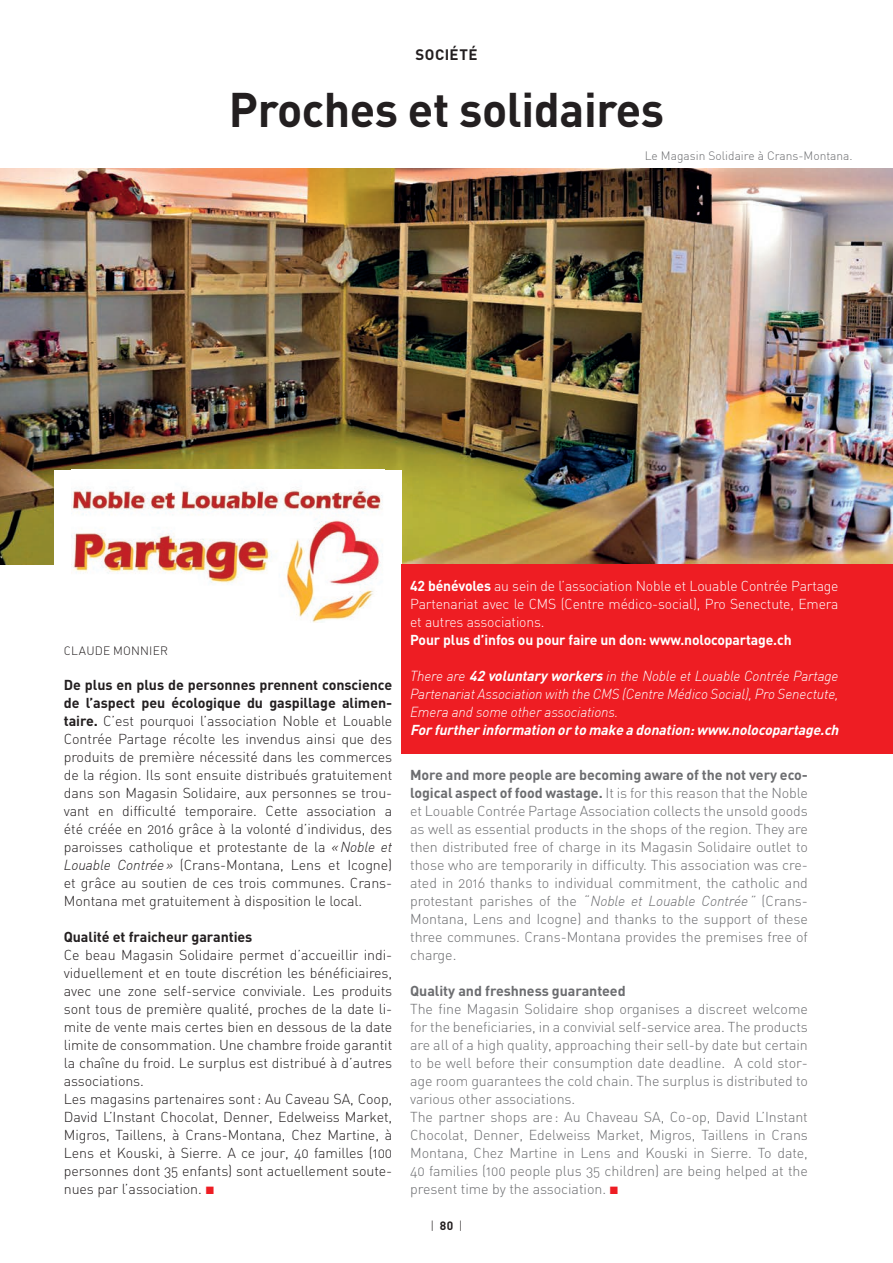
<style>
.page{position:relative;width:893px;height:1263px;background:#fff}
.page>*{position:absolute;margin:0;border:0;box-sizing:border-box;transform-origin:0 0}
.t1{font:700 48px "DIN";letter-spacing:-.01em;color:#231f20}
.t2{font:700 15px "DIN";letter-spacing:.03em;color:#231f20}
.t3{font:14.25px/18px "DIN Light Alternate";letter-spacing:-.005em;color:#231f20;text-align:justify}
.t4{font:14.25px/18px "DIN Light Alternate";letter-spacing:-.005em;color:#6c6d70;text-align:justify}
.t5{font:italic 300 14.25px/18px "DIN";letter-spacing:-.01em;color:#fff;text-align:justify}
.t6{font:14.25px/18px "DIN Light Alternate";letter-spacing:-.01em;color:#fff;text-align:justify}
.t7{font:700 14.25px/18px "DIN";letter-spacing:-.005em;color:#231f20}
.t8{font:700 14.25px "DIN";letter-spacing:-.005em;color:#6c6d70}
.t9{font:italic 700 14.25px "DIN";color:#fff}
.t10{font:700 14.25px "DIN";letter-spacing:-.01em;color:#fff}
.t11{font:300 12px "DIN";color:#6c6d70}
.t12{font:12px "DIN Light Alternate";letter-spacing:.015em;color:#231f20}
.s1{font-family:"DIN";font-weight:700}
.s2{font-family:"DIN";font-weight:300;font-style:italic}
.s3{font-family:"Chronicle Text G1";font-size:12px;color:#ee1d23}
.s4{font-weight:700}
</style>
<div class="page">
<img style="left:0;top:168px;width:893px;height:396px">
<div style="left:54px;top:470px;width:347px;height:152px;background:#fff"></div>
<img style="left:71px;top:487px;width:312px;height:135px">
<div style="left:401px;top:564px;width:492px;height:189px;background:#ee1d23"></div>
<p class="t2" style="left:416px;top:45px;width:63px">SOCIÉTÉ</p>
<h1 class="t1" style="left:229px;top:78px;width:437px">Proches et solidaires</h1>
<p class="t11" style="left:645px;top:148px;width:209px">Le Magasin Solidaire à Crans-Montana.</p>
<p class="t12" style="left:64px;top:643px;width:106px">CLAUDE MONNIER</p>
<p class="t7" style="left:64px;top:675px;width:330px">De plus en plus de personnes prennent conscience de l’aspect peu écologique du gaspillage alimen-</p>
<p class="t3" style="left:64px;top:712px;width:330px"><span class="s1">taire.</span> C’est pourquoi l’association Noble et Louable Contrée Partage récolte les invendus ainsi que des produits de première nécessité dans les commerces de la région. Ils sont ensuite distribués gratuitement dans son Magasin Solidaire, aux personnes se trou&shy;vant en difficulté temporaire. Cette association a été créée en 2016 grâce à la volonté d’individus, des paroisses catholique et protestante de la <span class="s2">«Noble et Louable Contrée»</span> (Crans-Montana, Lens et Icogne) et grâce au soutien de ces trois communes. Crans-Montana met gratuitement à disposition le local.</p>
<p class="t7" style="left:64px;top:927px;width:190px">Qualité et fraicheur garanties</p>
<p class="t3" style="left:64px;top:946px;width:330px;text-align:left">Ce beau Magasin Solidaire permet d’accueillir indi&shy;viduellement et en toute discrétion les bénéficiaires, avec une zone self-service conviviale. Les produits sont tous de première qualité, proches de la date li&shy;mite de vente mais certes bien en dessous de la date limite de consommation. Une chambre froide garantit la chaîne du froid. Le surplus est distribué à d’autres associations.<br>Les magasins partenaires sont: Au Caveau SA, Coop, David L’Instant Chocolat, Denner, Edelweiss Market, Migros, Taillens, à Crans-Montana, Chez Martine, à Lens et Kouski, à Sierre. A ce jour, 40 familles (100 personnes dont 35 enfants) sont actuellement soute&shy;nues par l’association. <span class="s3">•</span></p>
<p class="t6" style="left:410px;top:577px;width:430px"><span class="s1">42 bénévoles</span> au sein de l’association Noble et Louable Contrée Partage Partenariat avec le CMS (Centre médico-social), Pro Senectute, Emera et autres associations.</p>
<p class="t10" style="left:410px;top:631px;width:383px">Pour plus d’infos ou pour faire un don: www.nolocopartage.ch</p>
<p class="t5" style="left:410px;top:667px;width:430px">There are <span class="s4">42 voluntary workers</span>in the Noble et Louable Contrée Partage Partenariat Association with the CMS (Centre Médico Social), Pro Senectute, Emera and some other associations.</p>
<p class="t9" style="left:410px;top:721px;width:434px">Forfurtherinformation orto make a donation:www.nolocopartage.ch</p>
<p class="t8" style="left:410px;top:766px;width:399px">More and more people are becoming aware of the not very eco-</p>
<p class="t4" style="left:410px;top:784px;width:399px"><span class="s1">logical aspect of food wastage.</span> It is for this reason that the Noble et Louable Contrée Partage Association collects the unsold goods as well as essential products in the shops of the region. They are then distributed free of charge in its Magasin Solidaire outlet to those who are temporarily in difficulty. This association was cre&shy;ated in 2016 thanks to individual commitment, the catholic and protestant parishes of the <span class="s2">“Noble et Louable Contrée”</span> (Crans-Montana, Lens and Icogne) and thanks to the support of these three communes. Crans-Montana provides the premises free of charge.</p>
<p class="t8" style="left:410px;top:982px;width:217px">Quality and freshness guaranteed</p>
<p class="t4" style="left:410px;top:1000px;width:399px;text-align:left">The fine Magasin Solidaire shop organises a discreet welcome for the beneficiaries, in a convivial self-service area. The products are all of a high quality, approaching their sell-by date but certain to be well before their consumption date deadline. A cold stor&shy;age room guarantees the cold chain. The surplus is distributed to various other associations.<br>The partner shops are: Au Chaveau SA, Co-op, David L’Instant Chocolat, Denner, Edelweiss Market, Migros, Taillens in Crans Montana, Chez Martine in Lens and Kouski in Sierre. To date, 40 families (100 people plus 35 children) are being helped at the present time by the association. <span class="s3">•</span></p>
<p class="t12" style="left:430px;top:1218px;width:34px">| <span class="s1">80</span> |</p>
</div>
